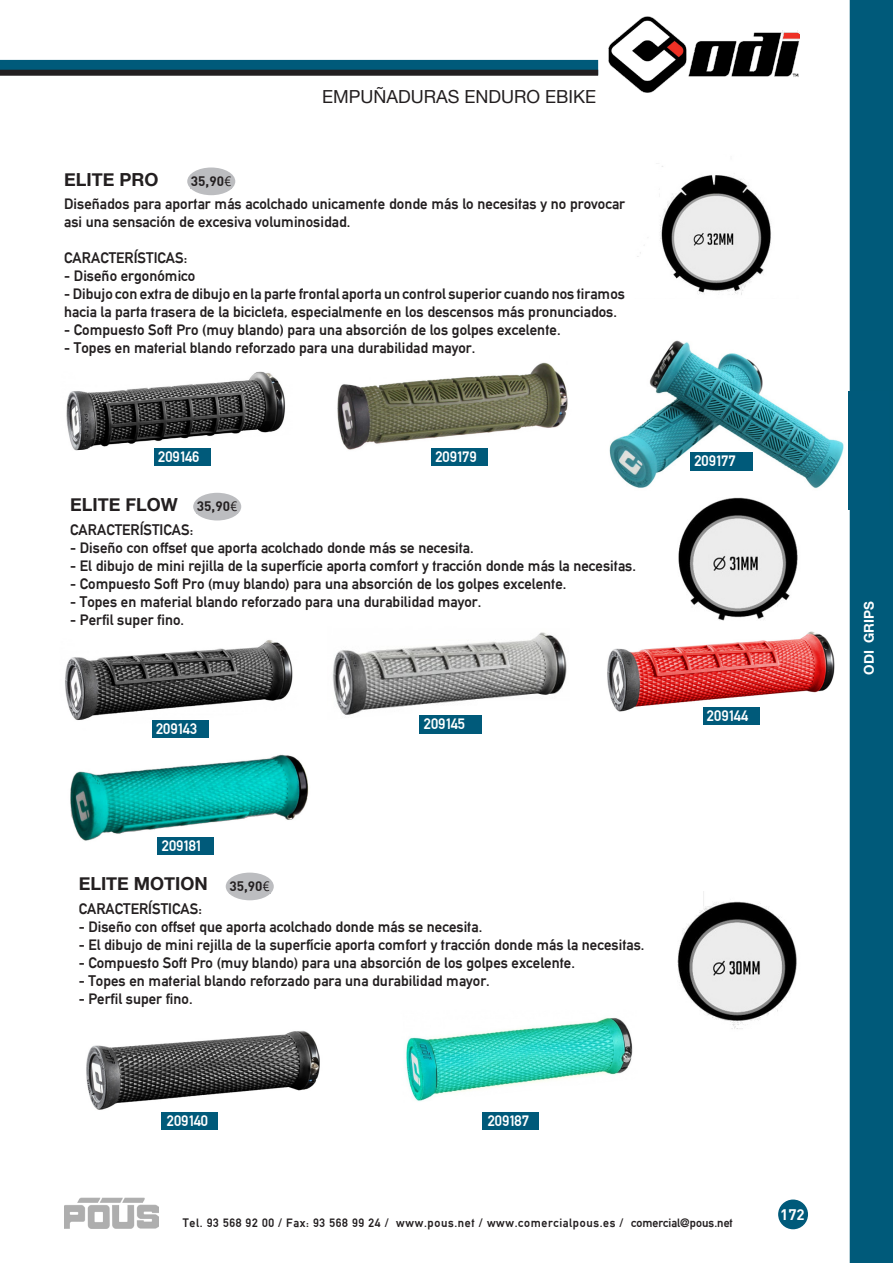
<style>
.page{position:relative;width:893px;height:1263px;background:#fff}
.page>*{position:absolute;margin:0;border:0;box-sizing:border-box;transform-origin:0 0}
.t1{font:700 18px "Helvetica Neue";color:#231f20}
.t2{font:18px "Helvetica Neue";color:#231f20}
.t3{font:15px/18px "Alte DIN1451 Mittelschriftgepraegt";color:#231f20}
.t4{font:15px "Alte DIN1451 Mittelschriftgepraegt";color:#fff}
.t5{font:700 15px "DINBEK";color:#fff}
.t6{font:700 13.5px "DINBEK";color:#231f20}
.t7{font:700 13.5px "Helvetica Neue";color:#fff}
.t8{font:700 13.5px "DINBEK";color:#fff}
.t9{font:12px "Alte DIN1451 Mittelschriftgepraegt";letter-spacing:.05em;color:#231f20}
.s1{font-family:"Ebrima";font-weight:400}
</style>
<div class="page">
<div style="left:0;top:60px;width:598px;height:15px;background:#005a7a"></div>
<div style="left:0;top:70px;width:598px;height:6px;background:#231f20"></div>
<div style="left:850px;top:0;width:43px;height:1263px;background:#005a7a"></div>
<img style="left:64px;top:1197px;width:95px;height:31px">
<img style="left:608px;top:16px;width:191px;height:77px">
<div style="left:187px;top:167px;width:48px;height:28px;background:#bcbdc0;border-radius:50%"></div>
<img style="left:66px;top:372px;width:219px;height:79px">
<img style="left:637px;top:166px;width:134px;height:129px">
<div style="left:154px;top:448px;width:57px;height:17px;background:#005a7a"></div>
<img style="left:609px;top:340px;width:235px;height:149px">
<div style="left:690px;top:452px;width:63px;height:18px;background:#005a7a"></div>
<img style="left:337px;top:362px;width:231px;height:88px">
<div style="left:431px;top:448px;width:57px;height:17px;background:#005a7a"></div>
<div style="left:226px;top:872px;width:48px;height:28px;background:#bcbdc0;border-radius:50%"></div>
<img style="left:86px;top:1030px;width:234px;height:83px">
<img style="left:677px;top:891px;width:120px;height:138px">
<div style="left:162px;top:1112px;width:56px;height:17px;background:#005a7a"></div>
<div style="left:193px;top:493px;width:48px;height:27px;background:#bcbdc0;border-radius:50%"></div>
<img style="left:678px;top:497px;width:120px;height:124px">
<img style="left:65px;top:640px;width:228px;height:80px">
<div style="left:152px;top:720px;width:57px;height:18px;background:#005a7a"></div>
<img style="left:332px;top:632px;width:235px;height:83px">
<div style="left:419px;top:715px;width:63px;height:19px;background:#005a7a"></div>
<img style="left:607px;top:631px;width:228px;height:81px">
<div style="left:703px;top:707px;width:57px;height:17px;background:#005a7a"></div>
<img style="left:70px;top:754px;width:239px;height:96px">
<div style="left:157px;top:837px;width:56px;height:18px;background:#005a7a"></div>
<div style="left:779px;top:1200px;width:28px;height:28px;background:#005a7a;border-radius:50%"></div>
<div style="left:778px;top:1199px;width:30px;height:30px;border:2px solid #005a7a;border-radius:50%"></div>
<div style="left:849px;top:392px;width:40px;height:118px;background:#005a7b"></div>
<div style="left:482px;top:1112px;width:57px;height:17px;background:#005a7a"></div>
<img style="left:405px;top:1018px;width:228px;height:83px">
<p class="t1" style="left:64px;top:168px;width:96px">ELITE PRO</p>
<p class="t6" style="left:191px;top:172px;width:42px">35,90<span class="s1">€</span></p>
<p class="t2" style="left:322px;top:85px;width:275px">EMPUÑADURAS ENDURO EBIKE</p>
<p class="t3" style="left:64px;top:195px;width:562px">Diseñados para aportar más acolchado unicamente donde más lo necesitas y no provocar asi una sensación de excesiva voluminosidad.</p>
<p class="t3" style="left:64px;top:249px;width:125px">CARACTERÍSTICAS:</p>
<p class="t3" style="left:64px;top:267px;width:133px">- Diseño ergonómico</p>
<p class="t3" style="left:64px;top:285px;width:562px">- Dibujo con extra de dibujo en la parte frontal aporta un control superior cuando nos tiramos hacia la parta trasera de la bicicleta, especialmente en los descensos más pronunciados.</p>
<p class="t3" style="left:64px;top:321px;width:498px">- Compuesto Soft Pro (muy blando) para una absorción de los golpes excelente.</p>
<p class="t3" style="left:64px;top:339px;width:413px">- Topes en material blando reforzado para una durabilidad mayor.</p>
<p class="t4" style="left:158px;top:447px;width:43px">209146</p>
<p class="t4" style="left:694px;top:452px;width:43px">209177</p>
<p class="t4" style="left:435px;top:447px;width:43px">209179</p>
<p class="t1" style="left:70px;top:493px;width:109px">ELITE FLOW</p>
<p class="t6" style="left:197px;top:497px;width:42px">35,90<span class="s1">€</span></p>
<p class="t3" style="left:70px;top:520px;width:125px">CARACTERÍSTICAS:</p>
<p class="t3" style="left:70px;top:538px;width:405px">- Diseño con offset que aporta acolchado donde más se necesita.</p>
<p class="t3" style="left:70px;top:556px;width:567px">- El dibujo de mini rejilla de la superfície aporta comfort y tracción donde más la necesitas.</p>
<p class="t3" style="left:70px;top:574px;width:498px">- Compuesto Soft Pro (muy blando) para una absorción de los golpes excelente.</p>
<p class="t3" style="left:70px;top:592px;width:413px">- Topes en material blando reforzado para una durabilidad mayor.</p>
<p class="t3" style="left:70px;top:610px;width:116px">- Perfil super fino.</p>
<p class="t4" style="left:156px;top:720px;width:43px">209143</p>
<p class="t4" style="left:424px;top:715px;width:43px">209145</p>
<p class="t4" style="left:162px;top:837px;width:41px">209181</p>
<p class="t1" style="left:79px;top:872px;width:131px">ELITE MOTION</p>
<p class="t6" style="left:229px;top:877px;width:42px">35,90<span class="s1">€</span></p>
<p class="t3" style="left:79px;top:899px;width:125px">CARACTERÍSTICAS:</p>
<p class="t3" style="left:79px;top:917px;width:405px">- Diseño con offset que aporta acolchado donde más se necesita.</p>
<p class="t3" style="left:79px;top:935px;width:567px">- El dibujo de mini rejilla de la superfície aporta comfort y tracción donde más la necesitas.</p>
<p class="t3" style="left:79px;top:953px;width:498px">- Compuesto Soft Pro (muy blando) para una absorción de los golpes excelente.</p>
<p class="t3" style="left:79px;top:971px;width:413px">- Topes en material blando reforzado para una durabilidad mayor.</p>
<p class="t3" style="left:79px;top:989px;width:116px">- Perfil super fino.</p>
<p class="t4" style="left:707px;top:707px;width:43px">209144</p>
<p class="t4" style="left:167px;top:1111px;width:43px">209140</p>
<p class="t4" style="left:488px;top:1111px;width:43px">209187</p>
<p class="t9" style="left:183px;top:1215px;width:552px">Tel. 93 568 92 00 / Fax: 93 568 99 24 / www.pous.net / www.comercialpous.es / comercial@pous.net</p>
<p class="t8" style="left:781px;top:1205px;width:25px">163</p>
<p class="t5" style="left:780px;top:1205px;width:26px">172</p>
<p class="t5" style="left:784px;top:1205px;width:18px">39</p>
<p class="t7" style="left:861px;top:675px;width:75px;rotate:-90deg">ODI GRIPS</p>
</div>
